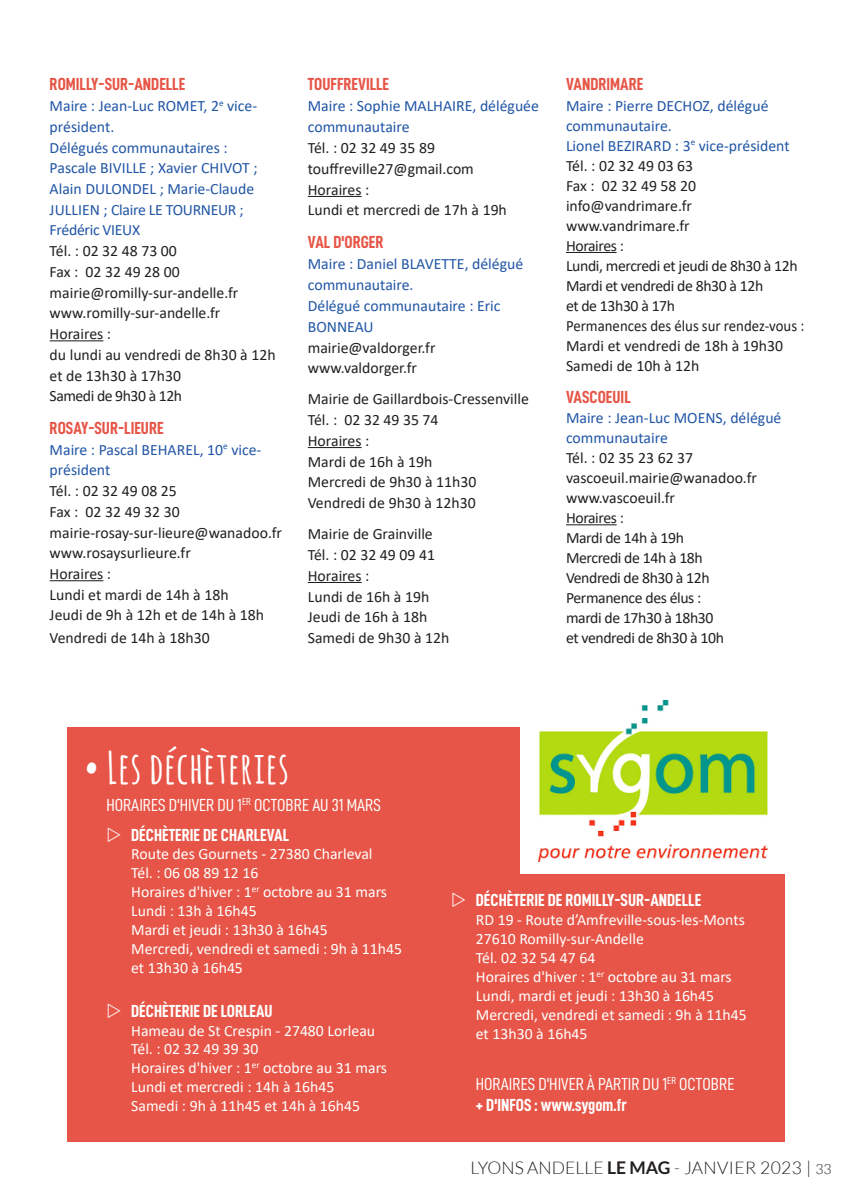
<style>
.page{position:relative;width:854px;height:1191px;background:#fff}
.page>*{position:absolute;margin:0;border:0;box-sizing:border-box;transform-origin:0 0}
.t1{font:700 43.75px "Amatic";letter-spacing:.05em;color:#fff}
.t2{font:17.5px "D DIN Condensed Bold";color:#fff}
.t3{font:17.5px "D DIN Condensed Bold";color:#e65547}
.t4{font:17.5px "D DIN Condensed";color:#fff}
.t5{font:300 17.5px "Lato";color:#231f20}
.t6{font:15.75px/20.8px "Calibri";color:#231f20}
.t7{font:15.75px/18.9px "Calibri";color:#fff}
.t8{font:15.75px/20.7px "Calibri";color:#2155a5}
.t9{font:15.75px/19.9px "Calibri";letter-spacing:-.025em;color:#231f20}
.s1{color:#2155a5}
.s2{font-weight:700}
.s3{font-size:14px}
</style>
<div class="page">
<hr style="left:50px;top:340px;width:53px;height:1px;background:#231f20">
<hr style="left:50px;top:580px;width:53px;height:1px;background:#231f20">
<hr style="left:308px;top:196px;width:53px;height:1px;background:#231f20">
<hr style="left:308px;top:447px;width:53px;height:1px;background:#231f20">
<hr style="left:308px;top:582px;width:53px;height:1px;background:#231f20">
<hr style="left:566px;top:252px;width:50px;height:1px;background:#231f20">
<hr style="left:566px;top:524px;width:50px;height:1px;background:#231f20">
<div style="left:68px;top:727px;width:716px;height:414px;background:#e65547"></div>
<div style="left:520px;top:688px;width:265px;height:185px;background:#fff"></div>
<img style="left:538px;top:700px;width:229px;height:161px">
<p class="t3" style="left:50px;top:75px;width:137px">ROMILLY-SUR-ANDELLE</p>
<p class="t8" style="left:50px;top:95px;width:209px">Maire : Jean-Luc ROMET, 2<sup>e</sup> vice&shy;président.<br>Délégués communautaires :<br>Pascale BIVILLE ; Xavier CHIVOT ;<br>Alain DULONDEL ; Marie-Claude<br>JULLIEN ; Claire LE TOURNEUR ;<br>Frédéric VIEUX</p>
<p class="t6" style="left:50px;top:240px;width:227px">Tél. : 02 32 48 73 00<br>Fax : 02 32 49 28 00 mairie@romilly-sur-andelle.fr www.romilly-sur-andelle.fr<br>Horaires :<br>du lundi au vendredi de 8h30 à 12h et de 13h30 à 17h30<br>Samedi de 9h30 à 12h</p>
<p class="t3" style="left:50px;top:418px;width:115px">ROSAY-SUR-LIEURE</p>
<p class="t8" style="left:50px;top:439px;width:213px">Maire : Pascal BEHAREL, 10<sup>e</sup> vice&shy;président</p>
<p class="t6" style="left:50px;top:480px;width:234px">Tél. : 02 32 49 08 25<br>Fax : 02 32 49 32 30 mairie-rosay-sur-lieure@wanadoo.fr www.rosaysurlieure.fr<br>Horaires :<br>Lundi et mardi de 14h à 18h<br>Jeudi de 9h à 12h et de 14h à 18h</p>
<p class="t6" style="left:50px;top:627px;width:161px">Vendredi de 14h à 18h30</p>
<p class="t3" style="left:308px;top:75px;width:83px">TOUFFREVILLE</p>
<p class="t8" style="left:308px;top:95px;width:232px">Maire : Sophie MALHAIRE, déléguée communautaire</p>
<p class="t6" style="left:308px;top:137px;width:200px">Tél. : 02 32 49 35 89 touffreville27@gmail.com<br>Horaires :<br>Lundi et mercredi de 17h à 19h</p>
<p class="t3" style="left:308px;top:233px;width:77px">VAL D'ORGER</p>
<p class="t8" style="left:308px;top:253px;width:217px">Maire : Daniel BLAVETTE, délégué communautaire.<br>Délégué communautaire : Eric<br>BONNEAU</p>
<p class="t6" style="left:308px;top:336px;width:129px">mairie@valdorger.fr www.valdorger.fr</p>
<p class="t6" style="left:308px;top:388px;width:222px">Mairie de Gaillardbois-Cressenville<br>Tél. : 02 32 49 35 74<br>Horaires :<br>Mardi de 16h à 19h<br>Mercredi de 9h30 à 11h30<br>Vendredi de 9h30 à 12h30</p>
<p class="t6" style="left:308px;top:523px;width:143px">Mairie de Grainville<br>Tél. : 02 32 49 09 41<br>Horaires :<br>Lundi de 16h à 19h<br>Jeudi de 16h à 18h<br>Samedi de 9h30 à 12h</p>
<p class="t3" style="left:566px;top:75px;width:79px">VANDRIMARE</p>
<p class="t6" style="left:566px;top:95px;width:240px;line-height:19.9px"><span class="s1">Maire : Pierre DECHOZ, délégué communautaire.<br>Lionel BEZIRARD : 3</span><sup>e</sup> <span class="s1">vice-président<br></span>Tél. : 02 32 49 03 63<br>Fax : 02 32 49 58 20 info@vandrimare.fr www.vandrimare.fr<br>Horaires :<br>Lundi, mercredi et jeudi de 8h30 à 12h<br>Mardi et vendredi de 8h30 à 12h<br>et de 13h30 à 17h<br>Permanences des élus sur rendez-vous :<br>Mardi et vendredi de 18h à 19h30<br>Samedi de 10h à 12h</p>
<p class="t3" style="left:566px;top:387px;width:66px">VASCOEUIL</p>
<p class="t8" style="left:566px;top:407px;width:217px;line-height:19.9px">Maire : Jean-Luc MOENS, délégué communautaire</p>
<p class="t9" style="left:566px;top:447px;width:192px">Tél. : 02 35 23 62 37 vascoeuil.mairie@wanadoo.fr www.vascoeuil.fr<br>Horaires :<br>Mardi de 14h à 19h<br>Mercredi de 14h à 18h<br>Vendredi de 8h30 à 12h<br>Permanence des élus :<br>mardi de 17h30 à 18h30<br>et vendredi de 8h30 à 10h</p>
<h1 class="t1" style="left:85px;top:736px;width:205px">• Les déchèteries</h1>
<p class="t4" style="left:106px;top:795px;width:276px">HORAIRES D'HIVER DU 1<sup>ER</sup> OCTOBRE AU 31 MARS</p>
<p class="t2" style="left:131px;top:825px;width:159px">DÉCHÈTERIE DE CHARLEVAL</p>
<p class="t7" style="left:131px;top:844px;width:272px">Route des Gournets - 27380 Charleval<br>Tél. : 06 08 89 12 16<br>Horaires d'hiver : 1<sup>er</sup> octobre au 31 mars<br>Lundi : 13h à 16h45<br>Mardi et jeudi : 13h30 à 16h45<br>Mercredi, vendredi et samedi : 9h à 11h45 et 13h30 à 16h45</p>
<p class="t2" style="left:131px;top:1001px;width:143px">DÉCHÈTERIE DE LORLEAU</p>
<p class="t7" style="left:131px;top:1020px;width:257px">Hameau de St Crespin - 27480 Lorleau<br>Tél. : 02 32 49 39 30<br>Horaires d'hiver : 1<sup>er</sup> octobre au 31 mars<br>Lundi et mercredi : 14h à 16h45<br>Samedi : 9h à 11h45 et 14h à 16h45</p>
<p class="t2" style="left:475px;top:890px;width:227px">DÉCHÈTERIE DE ROMILLY-SUR-ANDELLE</p>
<p class="t7" style="left:475px;top:910px;width:272px">RD 19 - Route d’Amfreville-sous-les-Monts<br>27610 Romilly-sur-Andelle<br>Tél. 02 32 54 47 64<br>Horaires d'hiver : 1<sup>er</sup> octobre au 31 mars<br>Lundi, mardi et jeudi : 13h30 à 16h45<br>Mercredi, vendredi et samedi : 9h à 11h45 et 13h30 à 16h45</p>
<p class="t4" style="left:475px;top:1074px;width:260px">HORAIRES D'HIVER À PARTIR DU 1<sup>ER</sup> OCTOBRE</p>
<p class="t2" style="left:475px;top:1095px;width:152px">+ D'INFOS : www.sygom.fr</p>
<p class="t5" style="left:470px;top:1158px;width:362px">LYONS ANDELLE <span class="s2">LE MAG</span> - JANVIER 2023 | <span class="s3">33</span></p>
</div>
